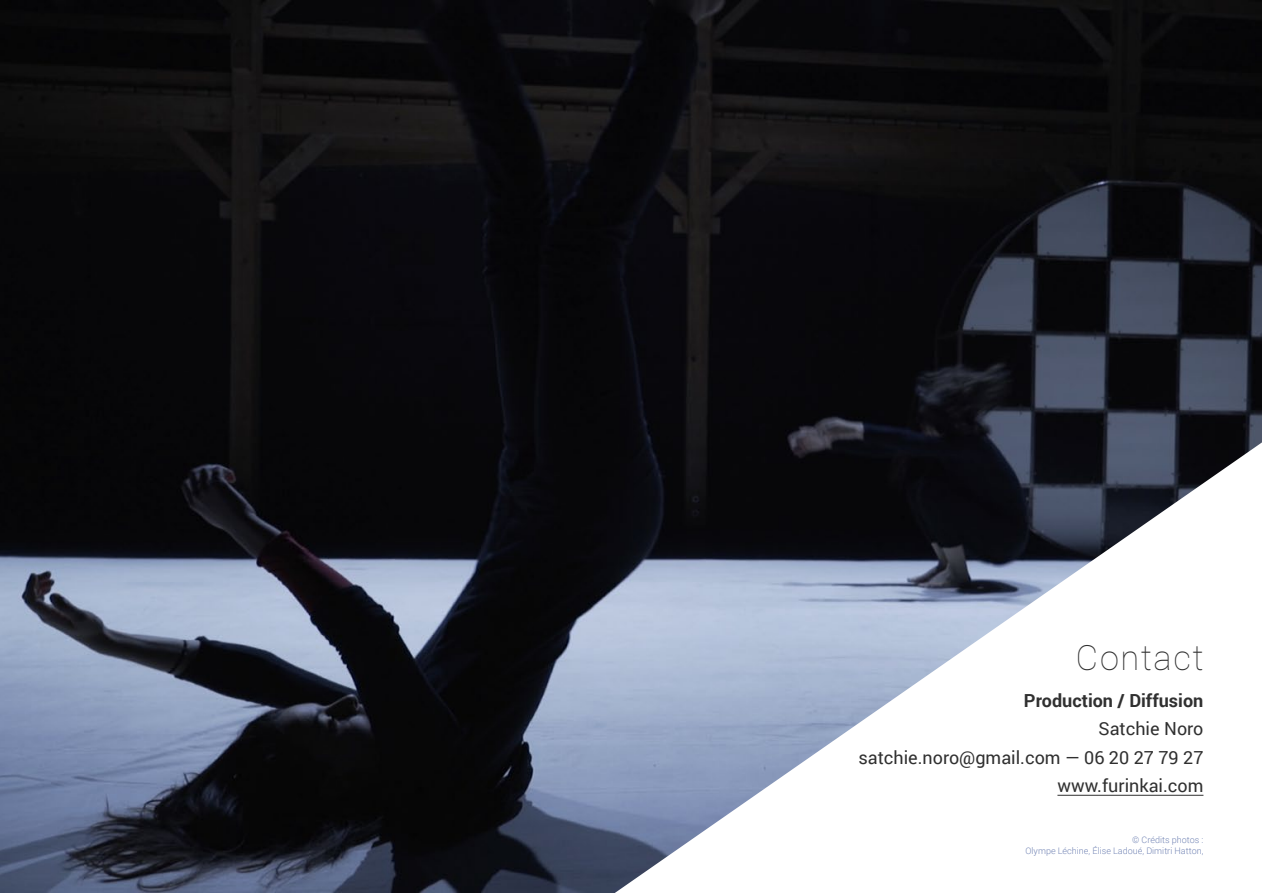
<style>
.page{position:relative;width:1263px;height:893px;background:#fff}
.page>*{position:absolute;margin:0;border:0;box-sizing:border-box;transform-origin:0 0}
.t1{font:100 34.5px "Roboto";letter-spacing:.05em;color:#303030}
.t2{font:18px/28.5px "Roboto";color:#303030;text-align:right}
.t3{font:700 18px "Roboto";color:#303030}
.t4{font:300 9px/10.8px "Roboto";color:#7385b5;text-align:right}
</style>
<div class="page">
<img style="left:0;top:0;width:1262px;height:893px">
<svg style="left:615px;top:442px;width:647px;height:451px"></svg>
<hr style="left:1057px;top:795px;width:146px;height:1px;background:#303030">
<h1 class="t1" style="left:1076px;top:634px;width:129px">Contact</h1>
<p class="t3" style="left:1024px;top:688px;width:181px">Production / Diffusion</p>
<p class="t2" style="left:858px;top:714px;width:347px">Satchie Noro<br>satchie.noro@gmail.com — 06 20 27 79 27 www.furinkai.com</p>
<p class="t4" style="left:1025px;top:834px;width:179px">© Crédits photos :<br>Olympe Léchine, Élise Ladoué, Dimitri Hatton,</p>
</div>
